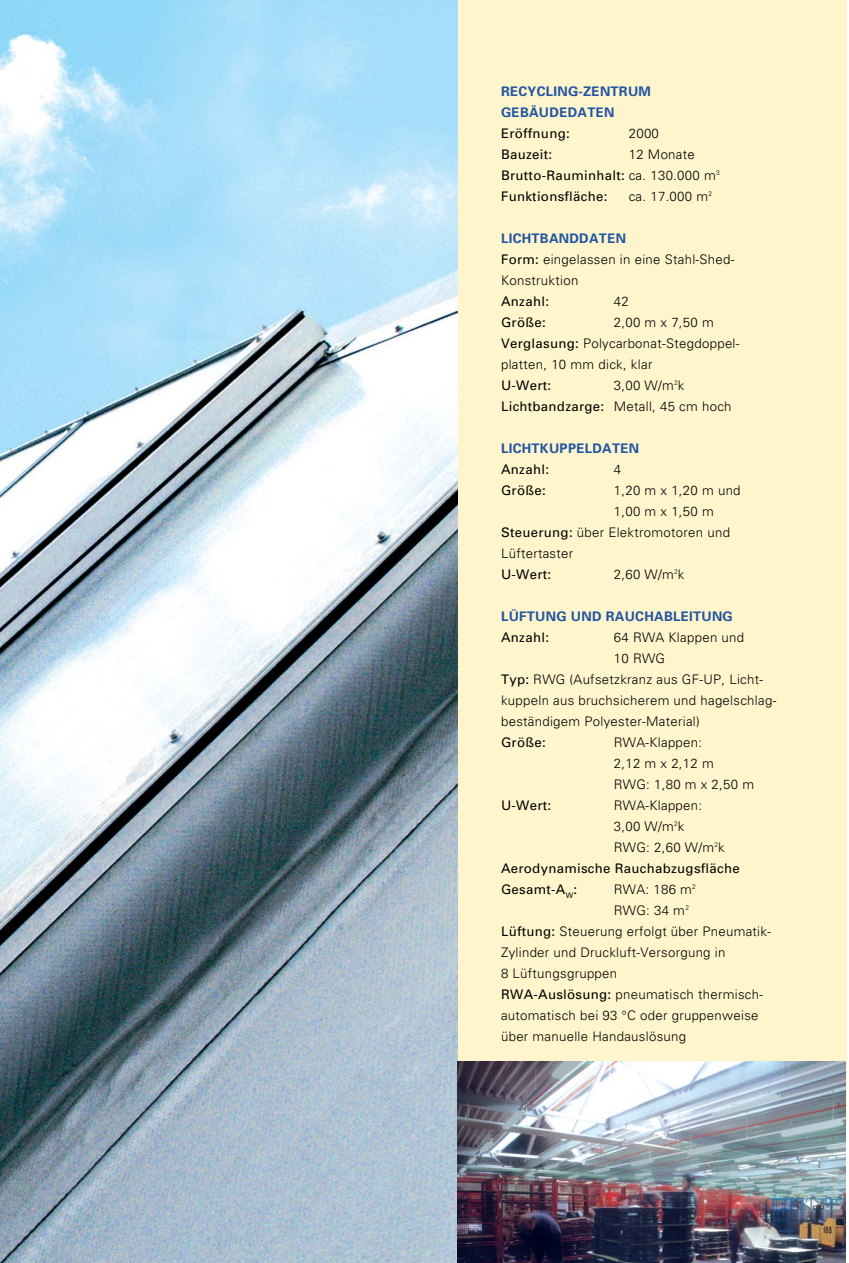
<style>
.page{position:relative;width:849px;height:1263px;background:#fff}
.page>*{position:absolute;margin:0;border:0;box-sizing:border-box;transform-origin:0 0}
.t1{font:300 13.2px/21px "Univers";letter-spacing:.02em;color:#000}
.t2{font:13.2px/21px "Univers";letter-spacing:.02em;color:#000}
.t3{font:700 13.2px/21px "Univers";letter-spacing:.02em;color:#2255a4}
.s1{font-weight:300}
.s2{font-weight:700;color:#2255a4}
.s3{font-weight:400}
</style>
<div class="page">
<div style="left:457px;top:0;width:389px;height:1123px;background:#fff5cd"></div>
<img style="left:0;top:0;width:457px;height:1263px">
<img style="left:457px;top:1061px;width:388px;height:202px">
<p class="t3" style="left:501px;top:82px;width:151px">RECYCLING-ZENTRUM<br>GEBÄUDEDATEN</p>
<p class="t2" style="left:501px;top:124px;width:70px">Eröffnung:</p>
<p class="t1" style="left:628px;top:124px;width:32px">2000</p>
<p class="t2" style="left:501px;top:145px;width:53px">Bauzeit:</p>
<p class="t2" style="left:501px;top:145px;width:220px;text-indent:128px"><span class="s1">12 Monate<br></span>Brutto-Rauminhalt: <span class="s1">ca. 130.000 m</span><sup>3<br></sup>Funktionsfläche:</p>
<p class="t1" style="left:628px;top:187px;width:85px">ca. 17.000 m<sup>2</sup></p>
<p class="t1" style="left:501px;top:229px;width:235px"><span class="s2">LICHTBANDDATEN<br></span><span class="s3">Form:</span> eingelassen in eine Stahl-Shed-<br>Konstruktion</p>
<p class="t2" style="left:501px;top:292px;width:49px">Anzahl:</p>
<p class="t1" style="left:613px;top:292px;width:16px">42</p>
<p class="t2" style="left:501px;top:313px;width:46px">Größe:</p>
<p class="t1" style="left:501px;top:313px;width:240px;text-indent:113px">2,00 m x 7,50 m<br><span class="s3">Verglasung:</span> Polycarbonat-Stegdoppel&shy;platten, 10 mm dick, klar</p>
<p class="t2" style="left:501px;top:376px;width:52px">U-Wert:</p>
<p class="t1" style="left:501px;top:376px;width:232px;text-indent:113px">3,00 W/m<sup>2</sup>k<br><span class="s3">Lichtbandzarge:</span> Metall, 45 cm hoch</p>
<p class="t3" style="left:501px;top:439px;width:139px">LICHTKUPPELDATEN</p>
<p class="t2" style="left:501px;top:460px;width:49px">Anzahl:</p>
<p class="t1" style="left:613px;top:460px;width:9px">4</p>
<p class="t2" style="left:501px;top:481px;width:46px">Größe:</p>
<p class="t1" style="left:613px;top:481px;width:128px">1,20 m x 1,20 m und</p>
<p class="t1" style="left:613px;top:502px;width:101px">1,00 m x 1,50 m</p>
<p class="t1" style="left:501px;top:523px;width:230px"><span class="s3">Steuerung:</span> über Elektromotoren und</p>
<p class="t1" style="left:501px;top:544px;width:74px">Lüftertaster</p>
<p class="t2" style="left:501px;top:565px;width:52px">U-Wert:</p>
<p class="t1" style="left:613px;top:565px;width:72px">2,60 W/m<sup>2</sup>k</p>
<p class="t3" style="left:501px;top:607px;width:233px">LÜFTUNG UND RAUCHABLEITUNG</p>
<p class="t2" style="left:501px;top:628px;width:49px">Anzahl:</p>
<p class="t1" style="left:613px;top:628px;width:132px">64 RWA Klappen und</p>
<p class="t1" style="left:613px;top:649px;width:53px">10 RWG</p>
<p class="t1" style="left:501px;top:670px;width:263px"><span class="s3">Typ:</span> RWG (Aufsetzkranz aus GF-UP, Licht-</p>
<p class="t1" style="left:501px;top:691px;width:277px">kuppeln aus bruchsicherem und hagelschlag-</p>
<p class="t1" style="left:501px;top:712px;width:200px">beständigem Polyester-Material)</p>
<p class="t2" style="left:501px;top:733px;width:46px">Größe:</p>
<p class="t1" style="left:613px;top:733px;width:142px">RWA-Klappen:<br>2,12 m x 2,12 m<br>RWG: 1,80 m x 2,50 m</p>
<p class="t2" style="left:501px;top:796px;width:52px">U-Wert:</p>
<p class="t1" style="left:613px;top:796px;width:90px">RWA-Klappen:</p>
<p class="t1" style="left:613px;top:817px;width:72px">3,00 W/m<sup>2</sup>k</p>
<p class="t1" style="left:613px;top:838px;width:112px">RWG: 2,60 W/m<sup>2</sup>k</p>
<p class="t2" style="left:501px;top:859px;width:240px">Aerodynamische Rauchabzugsfläche</p>
<p class="t2" style="left:501px;top:880px;width:78px">Gesamt-A<sub>W</sub>:</p>
<p class="t1" style="left:613px;top:880px;width:84px">RWA: 186 m<sup>2</sup></p>
<p class="t1" style="left:613px;top:901px;width:77px">RWG: 34 m<sup>2</sup></p>
<p class="t1" style="left:501px;top:922px;width:271px"><span class="s3">Lüftung:</span> Steuerung erfolgt über Pneumatik-</p>
<p class="t1" style="left:501px;top:943px;width:226px">Zylinder und Druckluft-Versorgung in</p>
<p class="t1" style="left:501px;top:964px;width:118px">8 Lüftungsgruppen</p>
<p class="t1" style="left:501px;top:985px;width:263px"><span class="s3">RWA-Auslösung:</span> pneumatisch thermisch-</p>
<p class="t1" style="left:501px;top:1006px;width:259px">automatisch bei 93 °C oder gruppenweise</p>
<p class="t1" style="left:501px;top:1027px;width:186px">über manuelle Handauslösung</p>
</div>
